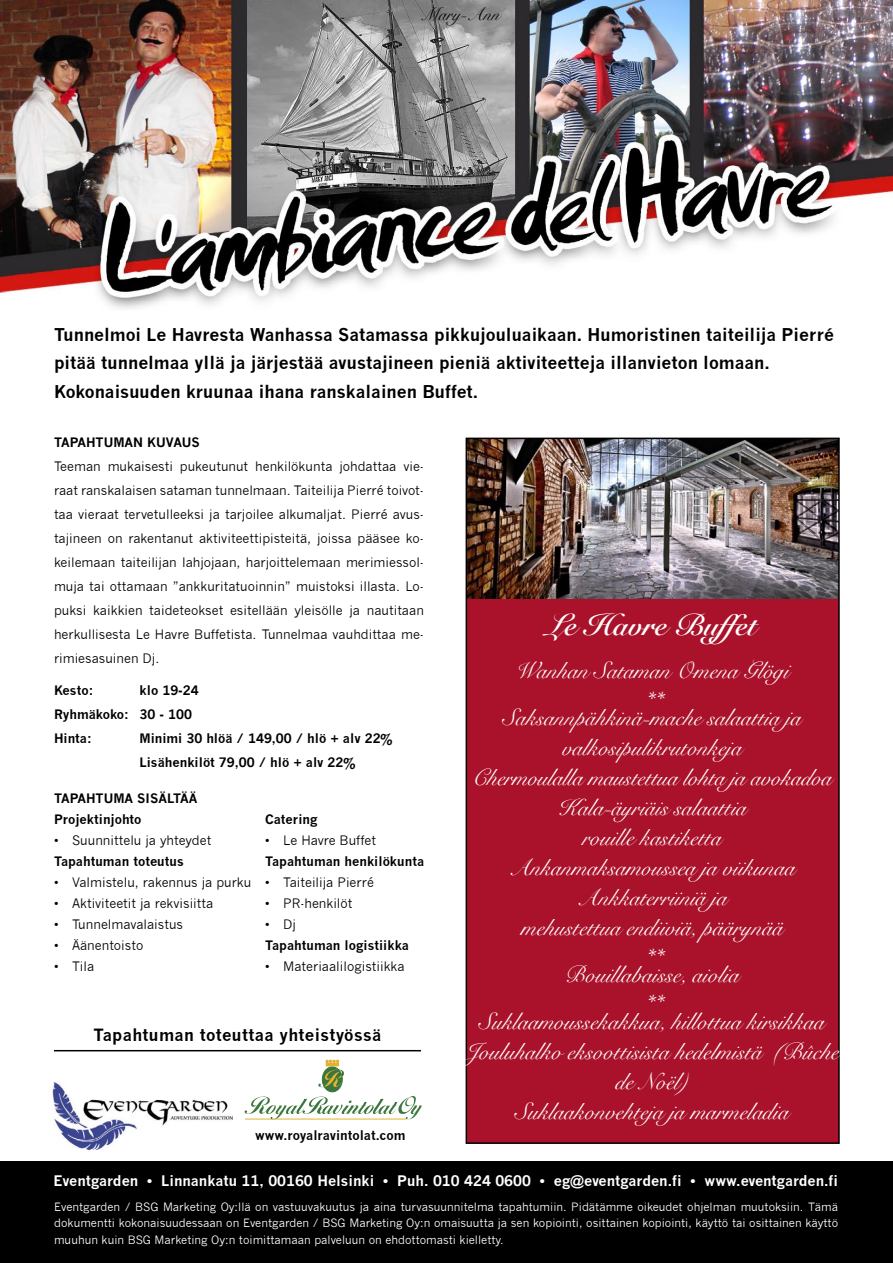
<style>
.page{position:relative;width:893px;height:1263px;background:#fff}
.page>*{position:absolute;margin:0;border:0;box-sizing:border-box;transform-origin:0 0}
.kauno{font:700 30px "Snell Roundhand";color:#fff}
.t1{font:27px "Snell Roundhand";color:#fff}
.kauno-2{font:23.25px/30px "Snell Roundhand";color:#fff;text-align:center}
.t2{font:18px "Snell Roundhand";color:#000}
.ingressi{font:700 17.25px/28.5px "News Gothic";color:#000}
.väliotsikko{font:700 16.5px "News Gothic";letter-spacing:.02em;color:#000}
.väliotsikko-2{font:700 14.25px "News Gothic";color:#fff}
.leipis{font:12.75px/24px "News Gothic";color:#000;text-align:justify}
.väliotsikko-3{font:700 12.75px "News Gothic";color:#000}
.väliotsikko_2{font:12.75px "News Gothic";color:#000}
.leipis-2{font:700 12.75px/24px "News Gothic";color:#000}
.pikkuleipis{font:11.25px/16.5px "News Gothic";color:#fff;text-align:justify}
</style>
<div class="page">
<div style="left:466px;top:438px;width:373px;height:705px;background:#a9122a"></div>
<img style="left:469px;top:441px;width:368px;height:158px">
<div style="left:466px;top:438px;width:374px;height:706px;border:2px solid #000"></div>
<hr style="left:245px;top:1119px;width:161px;height:1px;background:#e1b12f">
<svg style="left:245px;top:1096px;width:177px;height:23px"></svg>
<div style="left:322px;top:1067px;width:20px;height:25px;background:#3b773c;border-radius:50%"></div>
<div style="left:322px;top:1067px;width:20px;height:25px;border:1px solid #3b773c;border-radius:50%"></div>
<svg style="left:318px;top:1060px;width:26px;height:27px"></svg>
<img style="left:0;top:0;width:893px;height:309px">
<div style="left:0;top:1161px;width:893px;height:102px;background:#000"></div>
<img style="left:52px;top:1082px;width:181px;height:67px">
<hr style="left:54px;top:1050px;width:367px;height:1px;background:#000">
<p class="t2" style="left:421px;top:4px;width:80px">Mary-Ann</p>
<p class="ingressi" style="left:54px;top:320px;width:781px">Tunnelmoi Le Havresta Wanhassa Satamassa pikkujouluaikaan. Humoristinen taiteilija Pierré pitää tunnelmaa yllä ja järjestää avustajineen pieniä aktiviteetteja illanvieton lomaan.</p>
<p class="ingressi" style="left:54px;top:377px;width:426px">Kokonaisuuden kruunaa ihana ranskalainen Buffet.</p>
<p class="väliotsikko-3" style="left:54px;top:434px;width:147px">TAPAHTUMAN KUVAUS</p>
<p class="leipis" style="left:54px;top:454px;width:371px">Teeman mukaisesti pukeutunut henkilökunta johdattaa vie&shy;raat ranskalaisen sataman tunnelmaan. Taiteilija Pierré toivot&shy;taa vieraat tervetulleeksi ja tarjoilee alkumaljat. Pierré avus&shy;tajineen on rakentanut aktiviteettipisteitä, joissa pääsee ko&shy;keilemaan taiteilijan lahjojaan, harjoittelemaan merimiessol&shy;muja tai ottamaan ”ankkuritatuoinnin” muistoksi illasta. Lo&shy;puksi kaikkien taideteokset esitellään yleisölle ja nautitaan herkullisesta Le Havre Buffetista. Tunnelmaa vauhdittaa me&shy;rimiesasuinen Dj.</p>
<p class="leipis-2" style="left:54px;top:678px;width:41px">Kesto:</p>
<p class="kauno" style="left:547px;top:607px;width:219px">Le Havre Buffet</p>
<p class="kauno-2" style="left:515px;top:656px;width:276px">Wanhan Sataman Omena Glögi</p>
<p class="kauno-2" style="left:503px;top:703px;width:306px">Saksannpähkinä-mache salaattia ja</p>
<p class="kauno-2" style="left:562px;top:733px;width:187px">valkosipulikrutonkeja</p>
<p class="kauno-2" style="left:472px;top:763px;width:361px">Chermoulalla maustettua lohta ja avokadoa</p>
<p class="kauno-2" style="left:557px;top:793px;width:191px">Kala-äyriäis salaattia rouille kastiketta</p>
<p class="kauno-2" style="left:509px;top:853px;width:288px">Ankanmaksamoussea ja viikunaa</p>
<p class="kauno-2" style="left:521px;top:883px;width:263px">Ankkaterriiniä ja mehustettua endiiviä, päärynää</p>
<p class="kauno-2" style="left:565px;top:960px;width:176px">Bouillabaisse, aiolia</p>
<p class="kauno-2" style="left:479px;top:1007px;width:347px">Suklaamoussekakkua, hillottua kirsikkaa</p>
<p class="kauno-2" style="left:465px;top:1037px;width:376px">Jouluhalko eksoottisista hedelmistä (Bûche de Noël)</p>
<p class="kauno-2" style="left:515px;top:1097px;width:275px">Suklaakonvehteja ja marmeladia</p>
<p class="leipis-2" style="left:54px;top:678px;width:146px;text-indent:86px">klo 19-24<br>Ryhmäkoko: 30 - 100</p>
<p class="väliotsikko-3" style="left:54px;top:731px;width:39px">Hinta:</p>
<p class="väliotsikko-3" style="left:140px;top:731px;width:255px">Minimi 30 hlöä / 149,00 / hlö + alv 22%</p>
<p class="väliotsikko-3" style="left:140px;top:755px;width:218px">Lisähenkilöt 79,00 / hlö + alv 22%</p>
<p class="t1" style="left:644px;top:687px;width:19px">**</p>
<p class="väliotsikko-3" style="left:54px;top:790px;width:145px">TAPAHTUMA SISÄLTÄÄ</p>
<p class="väliotsikko-3" style="left:54px;top:811px;width:89px">Projektinjohto</p>
<p class="väliotsikko_2" style="left:54px;top:833px;width:159px">• Suunnittelu ja yhteydet</p>
<p class="väliotsikko-3" style="left:54px;top:853px;width:131px">Tapahtuman toteutus</p>
<p class="väliotsikko_2" style="left:54px;top:875px;width:199px">• Valmistelu, rakennus ja purku</p>
<p class="väliotsikko_2" style="left:54px;top:896px;width:161px">• Aktiviteetit ja rekvisiitta</p>
<p class="väliotsikko_2" style="left:54px;top:917px;width:131px">• Tunnelmavalaistus</p>
<p class="väliotsikko_2" style="left:54px;top:938px;width:91px">• Äänentoisto</p>
<p class="väliotsikko_2" style="left:54px;top:959px;width:42px">• Tila</p>
<p class="väliotsikko-3" style="left:265px;top:811px;width:54px">Catering</p>
<p class="väliotsikko_2" style="left:265px;top:832px;width:112px">• Le Havre Buffet</p>
<p class="väliotsikko-3" style="left:265px;top:853px;width:161px">Tapahtuman henkilökunta</p>
<p class="väliotsikko_2" style="left:265px;top:874px;width:110px">• Taiteilija Pierré</p>
<p class="väliotsikko_2" style="left:265px;top:895px;width:89px">• PR-henkilöt</p>
<p class="väliotsikko_2" style="left:265px;top:916px;width:32px">• Dj</p>
<p class="väliotsikko-3" style="left:265px;top:937px;width:145px">Tapahtuman logistiikka</p>
<p class="väliotsikko_2" style="left:265px;top:958px;width:141px">• Materiaalilogistiikka</p>
<p class="t1" style="left:644px;top:943px;width:19px">**</p>
<p class="t1" style="left:644px;top:990px;width:19px">**</p>
<p class="väliotsikko" style="left:93px;top:1024px;width:290px">Tapahtuman toteuttaa yhteistyössä</p>
<p class="väliotsikko-3" style="left:255px;top:1127px;width:152px">www.royalravintolat.com</p>
<p class="väliotsikko-2" style="left:54px;top:1172px;width:786px">Eventgarden • Linnankatu 11, 00160 Helsinki • Puh. 010 424 0600 • eg@eventgarden.fi • www.eventgarden.fi</p>
<p class="pikkuleipis" style="left:54px;top:1198px;width:785px">Eventgarden / BSG Marketing Oy:llä on vastuuvakuutus ja aina turvasuunnitelma tapahtumiin. Pidätämme oikeudet ohjelman muutoksiin. Tämä dokumentti kokonaisuudessaan on Eventgarden / BSG Marketing Oy:n omaisuutta ja sen kopiointi, osittainen kopiointi, käyttö tai osittainen käyttö muuhun kuin BSG Marketing Oy:n toimittamaan palveluun on ehdottomasti kielletty.</p>
</div>
